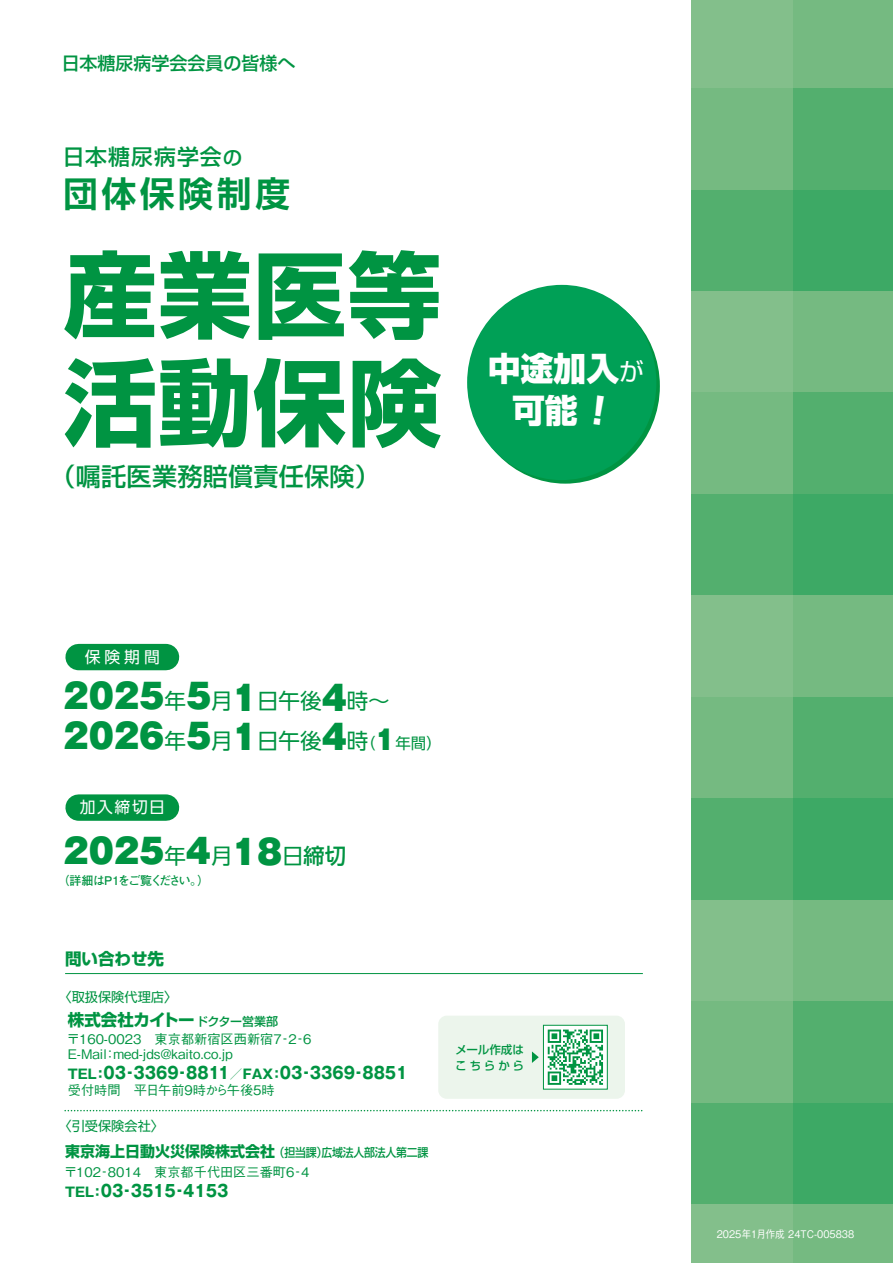
<style>
.page{position:relative;width:893px;height:1263px;background:#fff}
.page>*{position:absolute;margin:0;border:0;box-sizing:border-box;transform-origin:0 0}
.t1{font:700 93.9px/107.9px "Shin Go Pro";letter-spacing:.01em;color:#009442}
.t2{font:700 34.95px "Shin Go Pro De";letter-spacing:.1em;color:#009442}
.t3{font:900 33.15px/39.9px "Gothic MB101 Pro";color:#009442}
.t4{font:800 33px/42.3px "Shin Go Pro";color:#fff}
.t5{font:500 25.05px "Shin Go Pro";letter-spacing:.01em;color:#009442}
.t6{font:500 21.9px "Shin Go Pro";letter-spacing:.05em;color:#009442}
.t7{font:500 18px "Shin Go Pro";color:#009442}
.t8{font:700 16.5px "Gothic MB101 Pro";color:#009442;scale:.9 1}
.t9{font:700 16.5px "Shin Go Pro";color:#009442}
.t10{font:15.9px "UD Shin Go Pro";letter-spacing:.1em;color:#fff}
.t11{font:500 13.2px/15px "Gothic BBB Pro";color:#009442}
.t12{font:13.2px "Shin Go Pro";color:#009442}
.t13{font:500 12px "Shin Go Pro";letter-spacing:-.025em;color:#009442;scale:.91 1}
.t14{font:700 12px "Futo Go B101 Pro";letter-spacing:-.075em;color:#009442}
.t15{font:500 11.55px/16.5px "Shin Go Pro";letter-spacing:.005em;color:#009442}
.t16{font:500 10.5px "Gothic BBB Pro";color:#fff;scale:.93 1}
.s1{font-size:19.5px}
.s2{font-weight:400;font-size:24.75px}
.s3{font-family:"UD Shin Go Pro";font-weight:400;font-size:21.6px}
.s4{font-family:"UD Shin Go Pro";font-weight:400;font-size:15.45px}
.s5{font-size:26.25px}
.s6{font-family:"UD Shin Go Pro";font-weight:500;font-size:21.6px}
.s7{font-weight:500;font-size:12px}
.s8{font-size:13.2px}
.s9{font-family:"Gothic BBB Pro";font-weight:500;font-size:13.2px}
.s10{font-weight:700;font-size:15px}
</style>
<div class="page">
<div style="left:692px;top:0;width:101px;height:88px;background:#83bf8b"></div>
<div style="left:793px;top:0;width:100px;height:88px;background:#75ba81"></div>
<div style="left:692px;top:88px;width:101px;height:102px;background:#75ba81"></div>
<div style="left:793px;top:88px;width:100px;height:102px;background:#53af6e"></div>
<div style="left:692px;top:190px;width:101px;height:101px;background:#53af6e"></div>
<div style="left:793px;top:190px;width:100px;height:101px;background:#3da965"></div>
<div style="left:692px;top:291px;width:101px;height:101px;background:#83bf8b"></div>
<div style="left:793px;top:291px;width:100px;height:101px;background:#75ba81"></div>
<div style="left:692px;top:392px;width:101px;height:102px;background:#75ba81"></div>
<div style="left:793px;top:392px;width:100px;height:102px;background:#53af6e"></div>
<div style="left:692px;top:494px;width:101px;height:101px;background:#53af6e"></div>
<div style="left:793px;top:494px;width:100px;height:101px;background:#3da965"></div>
<div style="left:692px;top:595px;width:101px;height:102px;background:#83bf8b"></div>
<div style="left:793px;top:595px;width:100px;height:102px;background:#75ba81"></div>
<div style="left:692px;top:697px;width:101px;height:101px;background:#75ba81"></div>
<div style="left:793px;top:697px;width:100px;height:101px;background:#53af6e"></div>
<div style="left:692px;top:798px;width:101px;height:102px;background:#53af6e"></div>
<div style="left:793px;top:798px;width:100px;height:102px;background:#3da965"></div>
<div style="left:692px;top:900px;width:101px;height:101px;background:#83bf8b"></div>
<div style="left:793px;top:900px;width:100px;height:101px;background:#75ba81"></div>
<div style="left:692px;top:1001px;width:101px;height:102px;background:#75ba81"></div>
<div style="left:793px;top:1001px;width:100px;height:102px;background:#53af6e"></div>
<div style="left:692px;top:1103px;width:101px;height:101px;background:#53af6e"></div>
<div style="left:793px;top:1103px;width:100px;height:101px;background:#3da965"></div>
<div style="left:692px;top:1204px;width:101px;height:59px;background:#83bf8b"></div>
<div style="left:793px;top:1204px;width:100px;height:59px;background:#75ba81"></div>
<div style="left:79px;top:644px;width:87px;height:26px;background:#009442"></div>
<div style="left:79px;top:794px;width:87px;height:27px;background:#009442"></div>
<svg style="left:471px;top:288px;width:189px;height:196px"></svg>
<div style="left:467px;top:285px;width:189px;height:195px;background:#00a056;border-radius:50%"></div>
<hr style="left:65px;top:973px;width:578px;height:1px;background:#009442">
<svg style="left:65px;top:1110px;width:578px;height:1px"></svg>
<div style="left:438px;top:1016px;width:187px;height:83px;background:#ecf5ec;border-radius:9px"></div>
<div style="left:543px;top:1025px;width:64px;height:64px;background:#fff"></div>
<div style="left:543px;top:1025px;width:65px;height:64px;border:1px solid #009442"></div>
<svg style="left:532px;top:1051px;width:7px;height:12px"></svg>
<svg style="left:548px;top:1029px;width:55px;height:56px"></svg>
<h3 class="t7" style="left:62px;top:48px;width:235px">日本糖尿病学会会員の皆様へ</h3>
<h3 class="t6" style="left:63px;top:139px;width:181px">日本糖尿病学会<span class="s1">の</span></h3>
<h2 class="t2" style="left:63px;top:165px;width:229px">団体保険制度</h2>
<h1 class="t1" style="left:63px;top:231px;width:380px">産業医等活動保険</h1>
<h3 class="t5" style="left:51px;top:456px;width:331px">（嘱託医業務賠償責任保険）</h3>
<h3 class="t4" style="left:512px;top:343px;width:133px;text-indent:-24px">中途加入<span class="s2">が</span>可能</h3>
<p class="t10" style="left:85px;top:644px;width:77px">保険期間</p>
<h3 class="t3" style="left:64px;top:672px;width:380px">2025<span class="s3">年</span>5<span class="s3">月</span>1<span class="s3">日午後</span>4<span class="s3">時～<br></span>2026<span class="s3">年</span>5<span class="s3">月</span>1<span class="s3">日午後</span>4<span class="s3">時</span><span class="s4">（</span><span class="s5">1</span><span class="s4">年間）</span></h3>
<p class="t10" style="left:80px;top:794px;width:87px">加入締切日</p>
<h3 class="t3" style="left:64px;top:827px;width:284px">2025<span class="s3">年</span>4<span class="s3">月</span>18<span class="s3">日</span><span class="s6">締切</span></h3>
<p class="t14" style="left:57px;top:870px;width:154px">（詳細はP1をご覧ください。）</p>
<p class="t9" style="left:65px;top:945px;width:100px">問い合わせ先</p>
<p class="t12" style="left:59px;top:986px;width:120px">〈取扱保険代理店〉</p>
<p class="t9" style="left:68px;top:1006px;width:212px">株式会社カイトー <span class="s7">ドクター営業部</span></p>
<p class="t11" style="left:67px;top:1030px;width:246px">〒160-0023　東京都新宿区西新宿7‐2‐6<br>E-Mail：med-jds@kaito.co.jp</p>
<p class="t8" style="left:68px;top:1059px;width:379px"><span class="s8">TEL：</span>03‐3369‐8811<span class="s9">／</span><span class="s8">FAX：</span>03‐3369‐8851</p>
<p class="t11" style="left:68px;top:1081px;width:208px">受付時間　平日午前9時から午後5時</p>
<p class="t12" style="left:59px;top:1115px;width:107px">〈引受保険会社〉</p>
<p class="t13" style="left:65px;top:1142px;width:401px"><span class="s10">東京海上日動火災保険株式会社</span>（担当課）広域法人部法人第二課</p>
<p class="t11" style="left:64px;top:1163px;width:247px">〒102‐8014　東京都千代田区三番町6‐4</p>
<p class="t8" style="left:65px;top:1177px;width:183px"><span class="s8">TEL：</span>03‐3515‐4153</p>
<p class="t15" style="left:455px;top:1040px;width:70px">メール作成はこちらから</p>
<p class="t16" style="left:717px;top:1226px;width:149px">2025年1月作成 24TC-005838</p>
</div>
